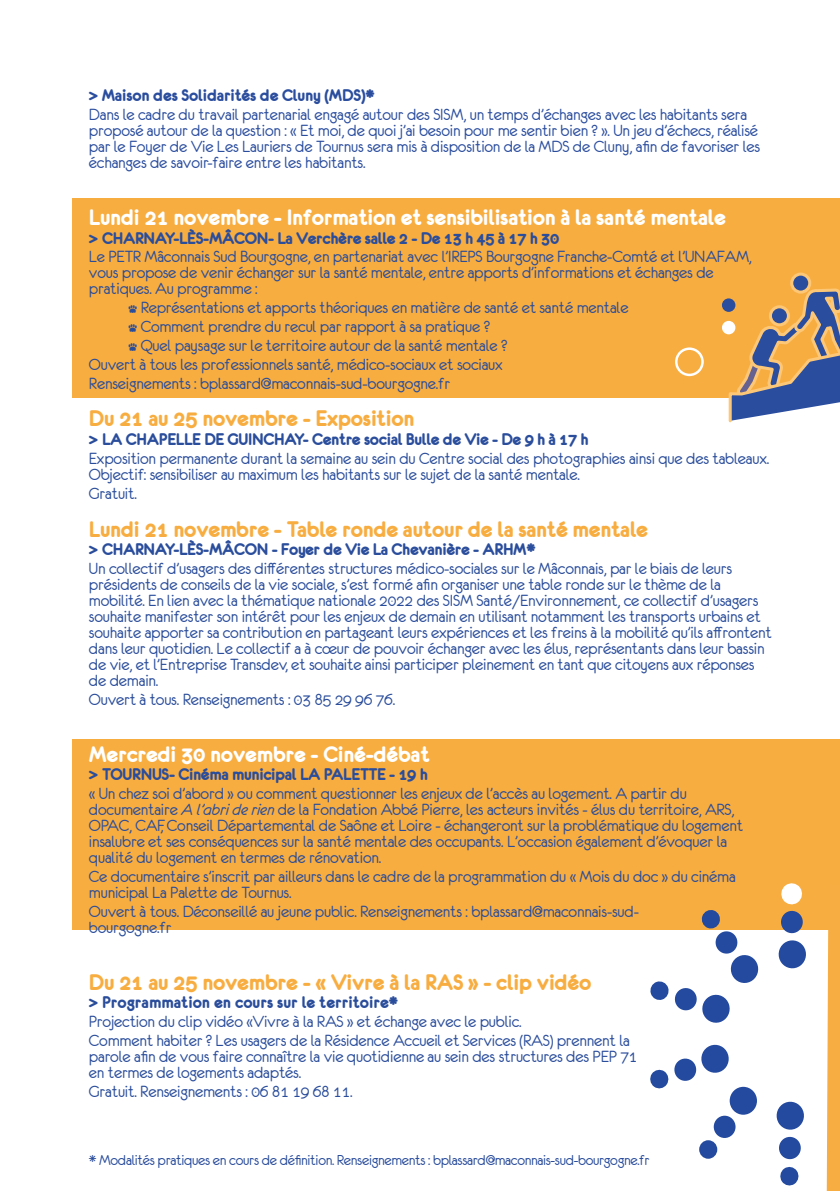
<style>
.page{position:relative;width:840px;height:1191px;background:#fff}
.page>*{position:absolute;margin:0;border:0;box-sizing:border-box;transform-origin:0 0}
.t1{font:24px "Eurofurencebold";letter-spacing:-.01em;color:#f8ad40}
.t2{font:24px "Eurofurencebold";letter-spacing:-.01em;color:#fff}
.t3{font:18px/16px "Eurofurenceregular";letter-spacing:-.01em;color:#2a4d9b}
.t4{font:18px/16px "Eurofurenceregular";letter-spacing:-.01em;color:#2a4d9e}
.t5{font:18px "Eurofurencebold";letter-spacing:-.02em;color:#2a4d9c}
.t6{font:18px "Eurofurencebold";color:#2a4d9b}
.t7{font:18px "Eurofurencebold";letter-spacing:-.01em;color:#2a4d9e}
.t8{font:16px "Eurofurenceregular";letter-spacing:-.02em;color:#2a4d9c}
.s1{color:#2a4d9b}
.s2{font-family:"Eurofurenceitalic"}
</style>
<div class="page">
<div style="left:72px;top:199px;width:767px;height:199px;background:#f8ad40"></div>
<div style="left:72px;top:738px;width:767px;height:191px;background:#f8ad40"></div>
<svg style="left:649px;top:910px;width:110px;height:113px"></svg>
<svg style="left:650px;top:1044px;width:79px;height:45px"></svg>
<div style="left:729px;top:1086px;width:27px;height:28px;background:#234a9f;border-radius:50%"></div>
<div style="left:713px;top:1115px;width:22px;height:23px;background:#234a9f;border-radius:50%"></div>
<div style="left:698px;top:1140px;width:19px;height:18px;background:#234a9f;border-radius:50%"></div>
<svg style="left:774px;top:883px;width:65px;height:308px"></svg>
<div style="left:674px;top:347px;width:29px;height:29px;border:2px solid #fff;border-radius:50%"></div>
<svg style="left:727px;top:287px;width:112px;height:136px"></svg>
<div style="left:770px;top:307px;width:18px;height:18px;background:#2a4d9e;border-radius:50%"></div>
<div style="left:768px;top:305px;width:21px;height:21px;border:3px solid #fdc778;border-radius:50%"></div>
<svg style="left:791px;top:274px;width:18px;height:18px"></svg>
<div style="left:789px;top:272px;width:21px;height:22px;border:3px solid #fdc778;border-radius:50%"></div>
<div style="left:721px;top:298px;width:14px;height:14px;background:#2a4d9e;border-radius:50%"></div>
<div style="left:721px;top:321px;width:14px;height:13px;background:#fff;border-radius:50%"></div>
<p class="t7" style="left:89px;top:86px;width:287px">&gt; Maison des Solidarités de Cluny (MDS)*</p>
<p class="t4" style="left:89px;top:107px;width:672px">Dans le cadre du travail partenarial engagé autour des SISM, un temps d’échanges avec les habitants sera proposé autour de la question : « Et moi, de quoi j’ai besoin pour me sentir bien ? ». Un jeu d’échecs, réalisé par le Foyer de Vie Les Lauriers de Tournus sera mis à disposition de la MDS de Cluny, afin de favoriser les échanges de savoir-faire entre les habitants.</p>
<h1 class="t2" style="left:89px;top:205px;width:638px">Lundi 21 novembre - Information et sensibilisation à la santé mentale</h1>
<p class="t5" style="left:89px;top:229px;width:471px"><span class="s1">&gt;</span> CHARNAY-LÈS-MÂCON- La Verchère salle 2 - De 13 h 45 à 17 h 30</p>
<p class="t3" style="left:89px;top:249px;width:664px">Le PETR Mâconnais Sud Bourgogne, en partenariat avec l’IREPS Bourgogne Franche-Comté et l’UNAFAM, vous propose de venir échanger sur la santé mentale, entre apports d’informations et échanges de pratiques. Au programme :</p>
<p class="t3" style="left:129px;top:300px;width:501px">• Représentations et apports théoriques en matière de santé et santé mentale</p>
<p class="t3" style="left:129px;top:318px;width:363px">• Comment prendre du recul par rapport à sa pratique ?</p>
<p class="t3" style="left:89px;top:336px;width:420px;line-height:18.8px;text-indent:40px">• Quel paysage sur le territoire autour de la santé mentale ?<br>Ouvert à tous les professionnels santé, médico-sociaux et sociaux<br>Renseignements : bplassard@maconnais-sud-bourgogne.fr</p>
<h1 class="t1" style="left:89px;top:406px;width:327px">Du 21 au 25 novembre - Exposition</h1>
<p class="t5" style="left:89px;top:430px;width:501px"><span class="s1">&gt;</span> LA CHAPELLE DE GUINCHAY- Centre social Bulle de Vie - De 9 h à 17 h</p>
<p class="t3" style="left:89px;top:450px;width:681px">Exposition permanente durant la semaine au sein du Centre social des photographies ainsi que des tableaux.<br>Objectif: sensibiliser au maximum les habitants sur le sujet de la santé mentale.</p>
<p class="t3" style="left:89px;top:485px;width:49px">Gratuit.</p>
<h1 class="t1" style="left:89px;top:517px;width:560px">Lundi 21 novembre - Table ronde autour de la santé mentale</h1>
<p class="t5" style="left:89px;top:540px;width:448px"><span class="s1">&gt;</span> CHARNAY-LÈS-MÂCON - Foyer de Vie La Chevanière - ARHM*</p>
<p class="t3" style="left:89px;top:560px;width:684px">Un collectif d’usagers des différentes structures médico-sociales sur le Mâconnais, par le biais de leurs présidents de conseils de la vie sociale, s’est formé afin organiser une table ronde sur le thème de la mobilité. En lien avec la thématique nationale 2022 des SISM Santé/Environnement, ce collectif d’usagers souhaite manifester son intérêt pour les enjeux de demain en utilisant notamment les transports urbains et souhaite apporter sa contribution en partageant leurs expériences et les freins à la mobilité qu’ils affrontent dans leur quotidien. Le collectif a à cœur de pouvoir échanger avec les élus, représentants dans leur bassin de vie, et l’Entreprise Transdev, et souhaite ainsi participer pleinement en tant que citoyens aux réponses de demain.</p>
<p class="t3" style="left:89px;top:691px;width:307px">Ouvert à tous. Renseignements : 03 85 29 96 76.</p>
<h1 class="t2" style="left:89px;top:742px;width:342px">Mercredi 30 novembre - Ciné-débat</h1>
<p class="t5" style="left:89px;top:765px;width:340px"><span class="s1">&gt;</span> TOURNUS- Cinéma municipal LA PALETTE - 19 h</p>
<p class="t3" style="left:89px;top:785px;width:655px">« Un chez soi d’abord » ou comment questionner les enjeux de l’accès au logement. A partir du documentaire <span class="s2">A l’abri de rien</span> de la Fondation Abbé Pierre, les acteurs invités - élus du territoire, ARS, OPAC, CAF, Conseil Départemental de Saône et Loire - échangeront sur la problématique du logement insalubre et ses conséquences sur la santé mentale des occupants. L’occasion également d’évoquer la qualité du logement en termes de rénovation.</p>
<p class="t3" style="left:89px;top:868px;width:648px">Ce documentaire s’inscrit par ailleurs dans le cadre de la programmation du « Mois du doc » du cinéma municipal La Palette de Tournus.</p>
<p class="t3" style="left:89px;top:903px;width:551px">Ouvert à tous. Déconseillé au jeune public. Renseignements : bplassard@maconnais-sud&shy;bourgogne.fr</p>
<h1 class="t1" style="left:89px;top:969px;width:504px">Du 21 au 25 novembre - « Vivre à la RAS » - clip vidéo</h1>
<p class="t6" style="left:89px;top:993px;width:310px">&gt; Programmation en cours sur le territoire*</p>
<p class="t3" style="left:89px;top:1012px;width:542px;line-height:18.8px">Projection du clip vidéo «Vivre à la RAS » et échange avec le public.<br>Comment habiter ? Les usagers de la Résidence Accueil et Services (RAS) prennent la</p>
<p class="t3" style="left:89px;top:1048px;width:549px">parole afin de vous faire connaître la vie quotidienne au sein des structures des PEP 71 en termes de logements adaptés.</p>
<p class="t3" style="left:89px;top:1083px;width:265px">Gratuit. Renseignements : 06 81 19 68 11.</p>
<p class="t8" style="left:89px;top:1152px;width:562px">* Modalités pratiques en cours de définition. Renseignements : bplassard@maconnais-sud-bourgogne.fr</p>
</div>
